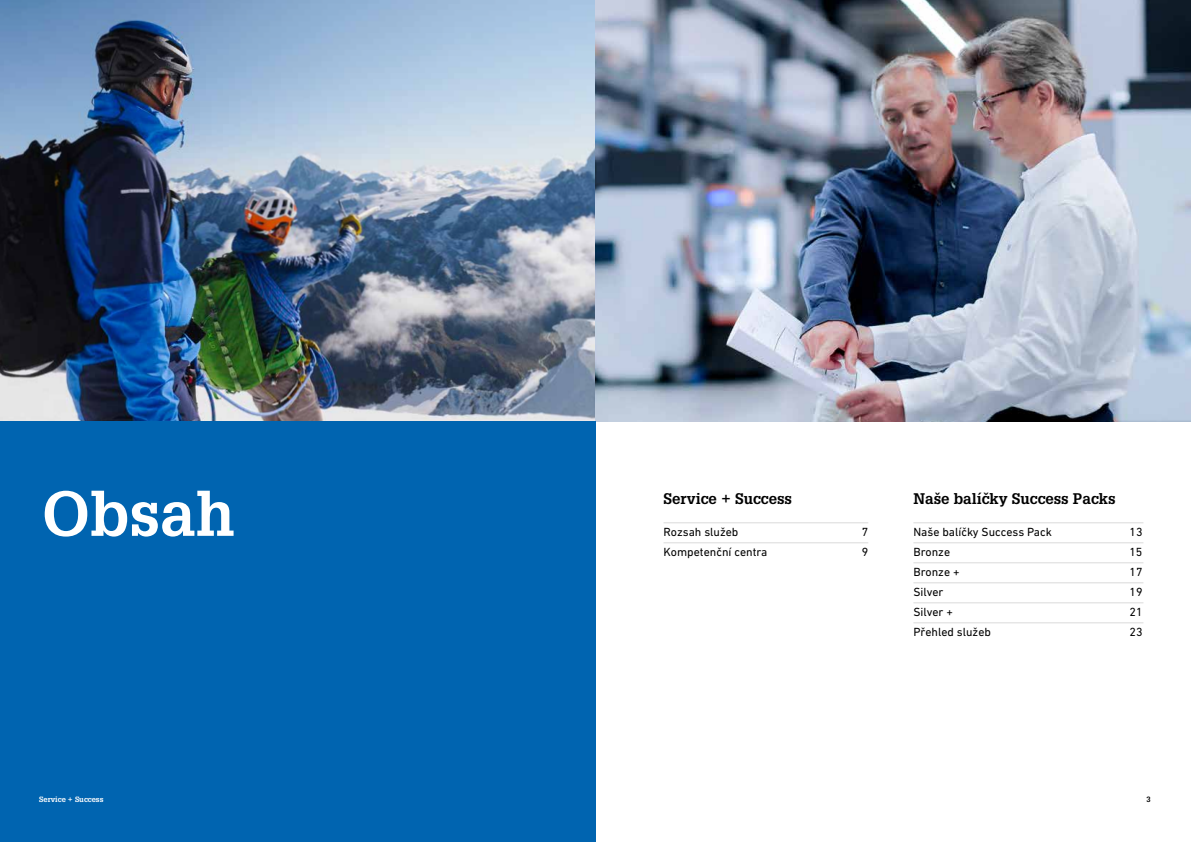
<style>
.page{position:relative;width:1191px;height:842px;background:#fff}
.page>*{position:absolute;margin:0;border:0;box-sizing:border-box;transform-origin:0 0}
.t1{font:700 62px "Glypha LT Pro";color:#fff}
.t2{font:700 15px "Glypha LT Pro";color:#000}
.t3{font:700 15px "Glypha";color:#000}
.t4{font:12px "DIN Next W1 G";color:#000}
.t5{font:700 7.5px "Glypha";color:#fff}
.t6{font:700 7.5px "Glypha LT Pro";color:#000}
</style>
<div class="page">
<img style="left:0;top:0;width:1191px;height:421px">
<hr style="left:913px;top:523px;width:230px;height:1px;background:#dadada">
<hr style="left:913px;top:543px;width:230px;height:1px;background:#dadada">
<hr style="left:913px;top:563px;width:230px;height:1px;background:#dadada">
<hr style="left:913px;top:583px;width:230px;height:1px;background:#dadada">
<hr style="left:913px;top:603px;width:230px;height:1px;background:#dadada">
<hr style="left:913px;top:623px;width:230px;height:1px;background:#dadada">
<hr style="left:663px;top:523px;width:205px;height:1px;background:#dadada">
<hr style="left:663px;top:543px;width:205px;height:1px;background:#dadada">
<div style="left:0;top:421px;width:596px;height:421px;background:#0064b0"></div>
<h1 class="t1" style="left:42px;top:475px;width:194px">Obsah</h1>
<p class="t3" style="left:663px;top:489px;width:130px">Service + Success</p>
<p class="t4" style="left:663px;top:525px;width:76px">Rozsah služeb</p>
<p class="t4" style="left:861px;top:525px;width:8px">7</p>
<p class="t4" style="left:663px;top:545px;width:105px">Kompetenční centra</p>
<p class="t4" style="left:861px;top:545px;width:8px">9</p>
<p class="t2" style="left:913px;top:489px;width:204px">Naše balíčky Success Packs</p>
<p class="t4" style="left:913px;top:525px;width:140px">Naše balíčky Success Pack</p>
<p class="t4" style="left:1129px;top:525px;width:15px">13</p>
<p class="t4" style="left:913px;top:545px;width:38px">Bronze</p>
<p class="t4" style="left:1129px;top:545px;width:15px">15</p>
<p class="t4" style="left:913px;top:565px;width:48px">Bronze +</p>
<p class="t4" style="left:1129px;top:565px;width:15px">17</p>
<p class="t4" style="left:913px;top:585px;width:32px">Silver</p>
<p class="t4" style="left:1129px;top:585px;width:15px">19</p>
<p class="t4" style="left:913px;top:605px;width:41px">Silver +</p>
<p class="t4" style="left:1129px;top:605px;width:15px">21</p>
<p class="t4" style="left:913px;top:625px;width:79px">Přehled služeb</p>
<p class="t4" style="left:1129px;top:625px;width:15px">23</p>
<p class="t5" style="left:39px;top:795px;width:66px">Service + Success</p>
<p class="t6" style="left:1146px;top:794px;width:6px">3</p>
</div>
